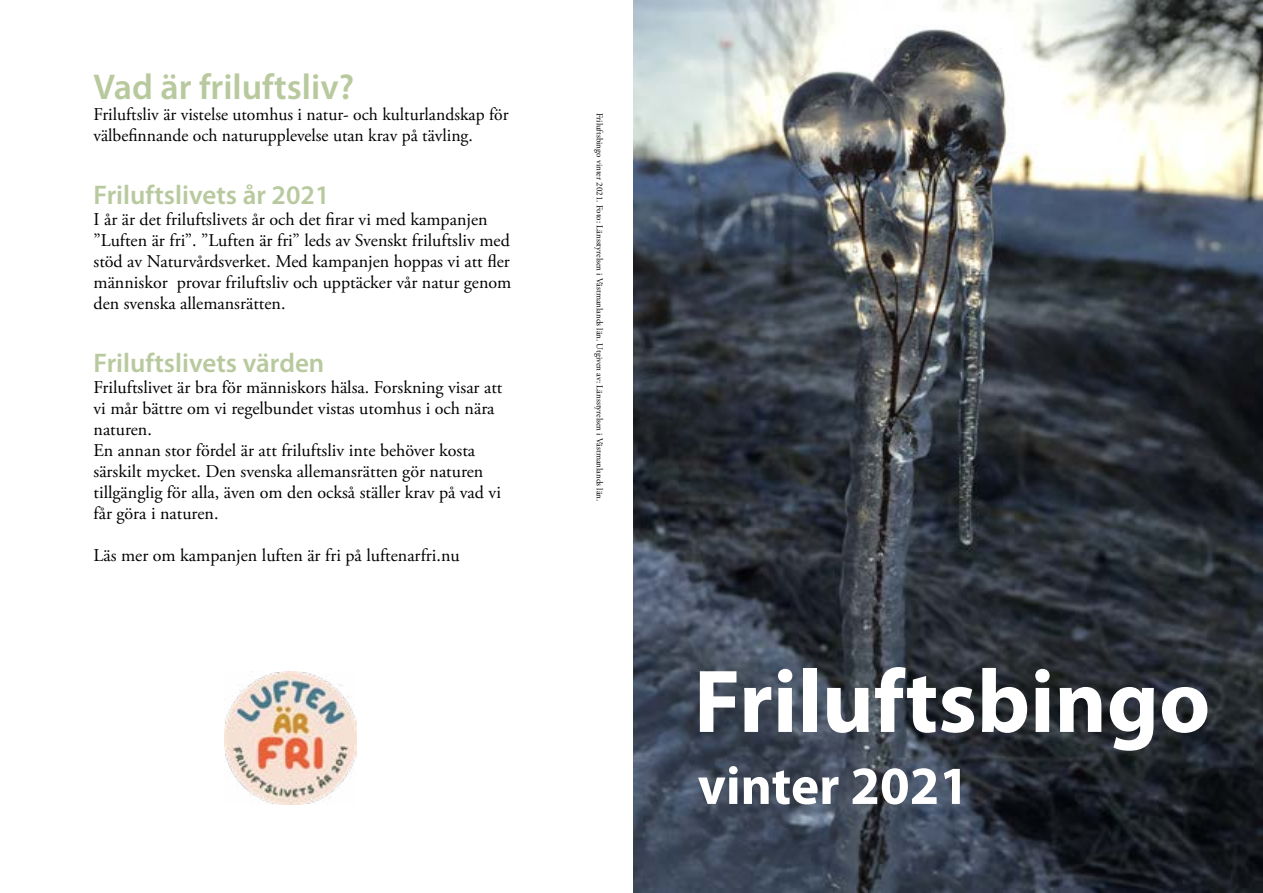
<style>
.page{position:relative;width:1263px;height:893px;background:#fff}
.page>*{position:absolute;margin:0;border:0;box-sizing:border-box;transform-origin:0 0}
.Dekorativ_rubrik_på{font:700 90px "Myriad Pro";color:#fff}
.Dekorativ_rubrik_på-2{font:700 54px "Myriad Pro";color:#fff}
.Rubrik_1{font:600 36px "Myriad Pro";color:#b8c99e}
.Rubrik_2{font:600 27px "Myriad Pro";color:#b8c99e}
.Brödtext{font:18px/21px "Adobe Garamond Pro";color:#000}
.Tryckort{font:9px "Adobe Garamond Pro";color:#000}
</style>
<div class="page">
<img style="left:633px;top:0;width:630px;height:893px">
<img style="left:224px;top:672px;width:133px;height:133px">
<h1 class="Rubrik_1" style="left:94px;top:67px;width:262px">Vad är friluftsliv?</h1>
<p class="Brödtext" style="left:94px;top:105px;width:416px">Friluftsliv är vistelse utomhus i natur- och kulturlandskap för välbefinnande och naturupplevelse utan krav på tävling.</p>
<h2 class="Rubrik_2" style="left:94px;top:180px;width:237px">Friluftslivets år 2021</h2>
<p class="Brödtext" style="left:94px;top:210px;width:395px">I år är det friluftslivets år och det firar vi med kampanjen</p>
<p class="Brödtext" style="left:94px;top:231px;width:419px;text-align:justify">”Luften är fri”. ”Luften är fri” leds av Svenskt friluftsliv med stöd av Naturvårdsverket. Med kampanjen hoppas vi att fler människor provar friluftsliv och upptäcker vår natur genom den svenska allemansrätten.</p>
<h2 class="Rubrik_2" style="left:94px;top:348px;width:232px">Friluftslivets värden</h2>
<p class="Brödtext" style="left:94px;top:378px;width:410px">Friluftslivet är bra för människors hälsa. Forskning visar att vi mår bättre om vi regelbundet vistas utomhus i och nära naturen.</p>
<p class="Brödtext" style="left:94px;top:441px;width:409px">En annan stor fördel är att friluftsliv inte behöver kosta särskilt mycket. Den svenska allemansrätten gör naturen tillgänglig för alla, även om den också ställer krav på vad vi får göra i naturen.</p>
<p class="Brödtext" style="left:94px;top:546px;width:368px">Läs mer om kampanjen luften är fri på luftenarfri.nu</p>
<p class="Tryckort" style="left:605px;top:113px;width:390px;rotate:90deg">Friluftsbingo vinter 2021. Foto: Länsstyrelsen i Västmanlands län. Utgiven av: Länsstyrelsen i Västmanlands län.</p>
<p class="Dekorativ_rubrik_på" style="left:694px;top:651px;width:518px">Friluftsbingo</p>
<p class="Dekorativ_rubrik_på-2" style="left:698px;top:755px;width:273px">vinter 2021</p>
</div>
